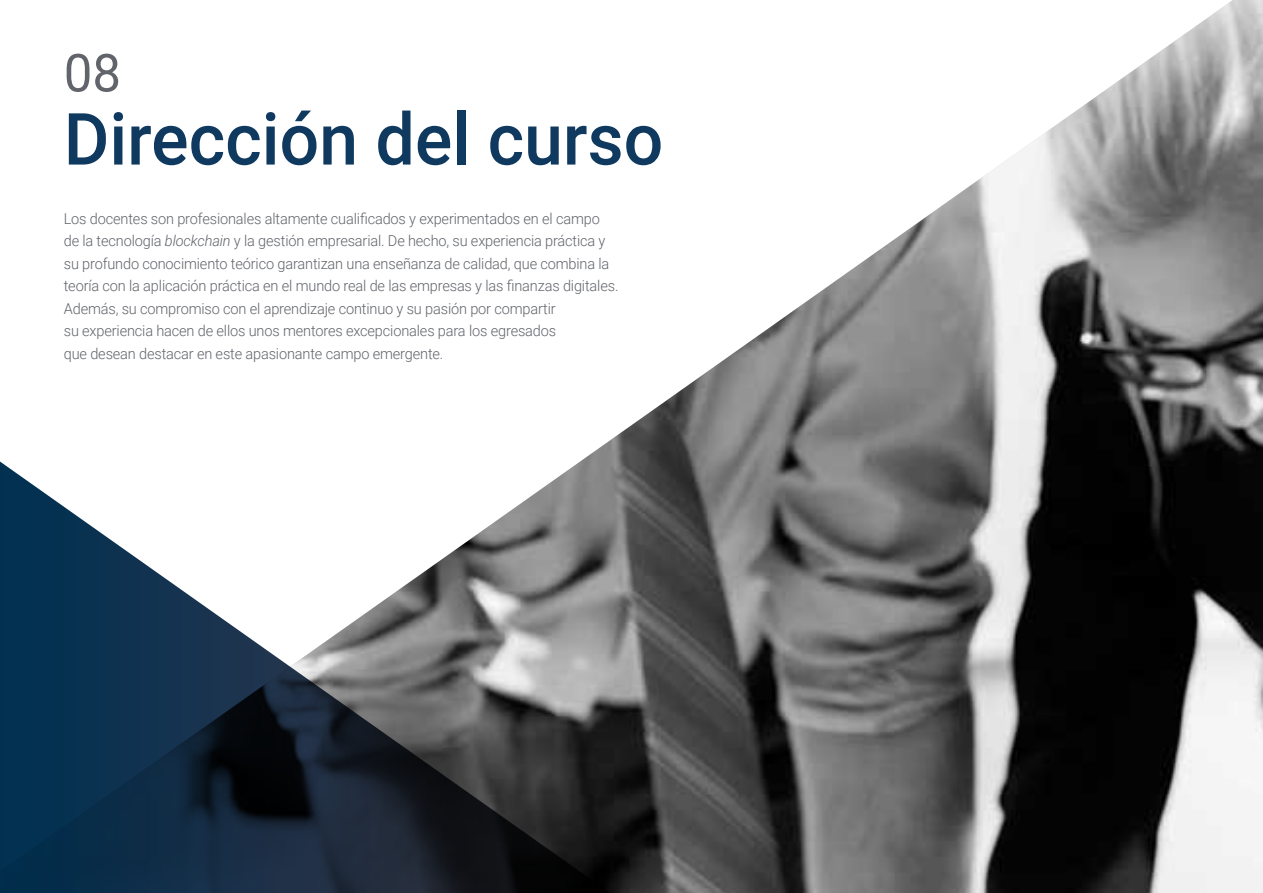
<style>
.page{position:relative;width:1263px;height:893px;background:#fff}
.page>*{position:absolute;margin:0;border:0;box-sizing:border-box;transform-origin:0 0}
.t1{font:500 72px "Roboto";color:#0f395f}
.t2{font:52.5px "Roboto";color:#61646a}
.t3{font:300 15px/22.5px "Roboto";letter-spacing:-.01em;color:#61646a}
.s1{font-style:italic}
</style>
<div class="page">
<img style="left:602px;top:0;width:661px;height:893px">
<svg style="left:0;top:446px;width:640px;height:447px"></svg>
<h2 class="t2" style="left:64px;top:36px;width:59px">08</h2>
<h1 class="t1" style="left:64px;top:89px;width:601px">Dirección del curso</h1>
<p class="t3" style="left:64px;top:207px;width:556px">Los docentes son profesionales altamente cualificados y experimentados en el campo de la tecnología <span class="s1">blockchain</span> y la gestión empresarial. De hecho, su experiencia práctica y su profundo conocimiento teórico garantizan una enseñanza de calidad, que combina la teoría con la aplicación práctica en el mundo real de las empresas y las finanzas digitales.<br>Además, su compromiso con el aprendizaje continuo y su pasión por compartir<br>su experiencia hacen de ellos unos mentores excepcionales para los egresados<br>que desean destacar en este apasionante campo emergente.</p>
</div>
